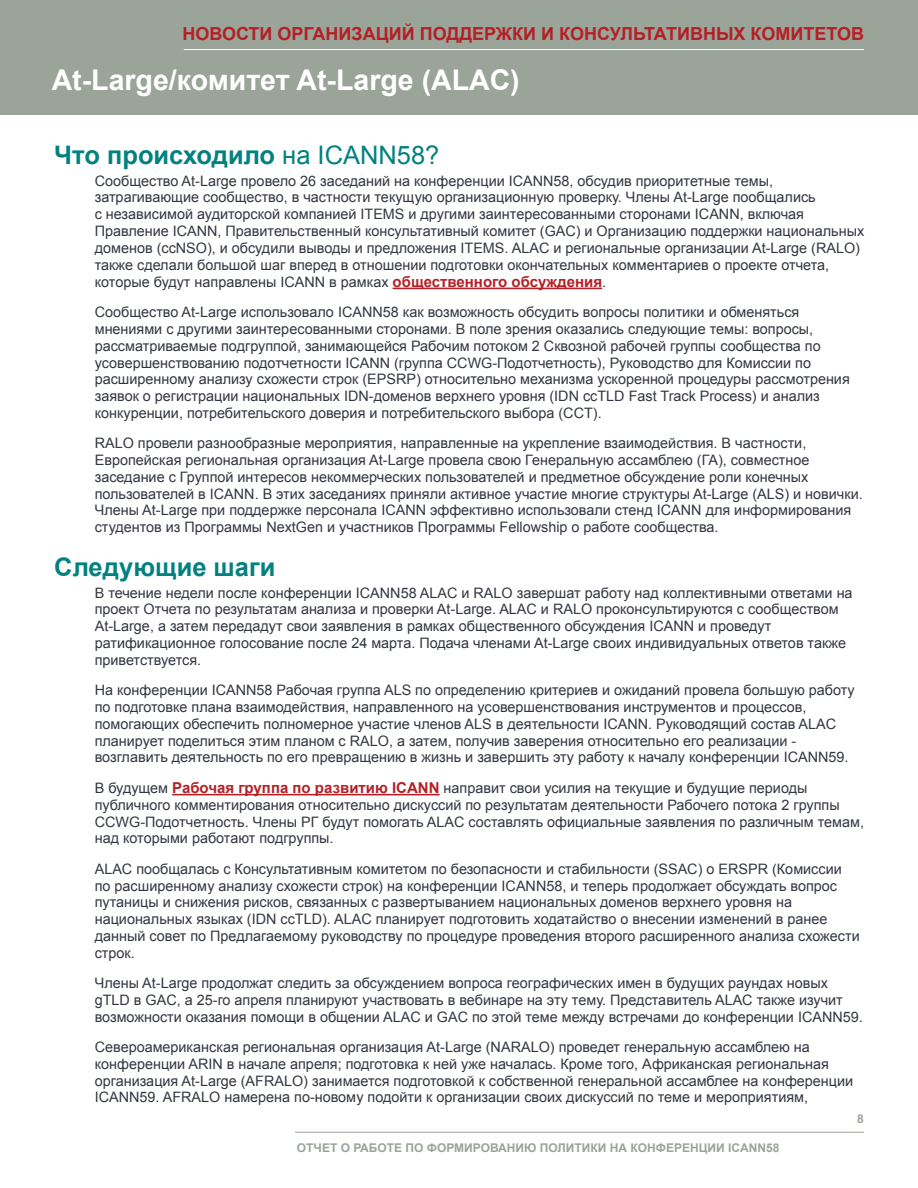
<style>
.page{position:relative;width:918px;height:1188px;background:#fff}
.page>*{position:absolute;margin:0;border:0;box-sizing:border-box;transform-origin:0 0}
.t1{font:700 28.5px "Arial";color:#fff}
.t2{font:700 25.5px "Arial";color:#038181}
.t3{font:700 18px "Arial";color:#b42025}
.t4{font:14.4px/16.8px "Arial";color:#343741}
.t5{font:700 12px "Arial";color:#9aa499}
.s1{font-weight:400}
.s2{font-weight:700;font-size:15px;color:#b42025}
</style>
<div class="page">
<div style="left:0;top:0;width:918px;height:115px;background:#9aa499"></div>
<hr style="left:184px;top:49px;width:680px;height:1px;background:#fff">
<hr style="left:295px;top:1132px;width:569px;height:1px;background:#9aa499">
<hr style="left:393px;top:288px;width:209px;height:1px;background:#b42025">
<hr style="left:172px;top:794px;width:268px;height:1px;background:#b42025">
<p class="t3" style="left:183px;top:22px;width:683px">НОВОСТИ ОРГАНИЗАЦИЙ ПОДДЕРЖКИ И КОНСУЛЬТАТИВНЫХ КОМИТЕТОВ</p>
<h1 class="t1" style="left:52px;top:61px;width:470px">At-Large/комитет At-Large (ALAC)</h1>
<h2 class="t2" style="left:54px;top:138px;width:387px">Что происходило <span class="s1">на ICANN58?</span></h2>
<p class="t4" style="left:95px;top:172px;width:771px">Сообщество At-Large провело 26 заседаний на конференции ICANN58, обсудив приоритетные темы, затрагивающие сообщество, в частности текущую организационную проверку. Члены At-Large пообщались<br>с независимой аудиторской компанией ITEMS и другими заинтересованными сторонами ICANN, включая Правление ICANN, Правительственный консультативный комитет (GAC) и Организацию поддержки национальных доменов (ccNSO), и обсудили выводы и предложения ITEMS. ALAC и региональные организации At-Large (RALO) также сделали большой шаг вперед в отношении подготовки окончательных комментариев о проекте отчета, которые будут направлены ICANN в рамках <span class="s2">общественного обсуждения</span>.</p>
<p class="t4" style="left:95px;top:304px;width:757px">Сообщество At-Large использовало ICANN58 как возможность обсудить вопросы политики и обменяться мнениями с другими заинтересованными сторонами. В поле зрения оказались следующие темы: вопросы, рассматриваемые подгруппой, занимающейся Рабочим потоком 2 Сквозной рабочей группы сообщества по усовершенствованию подотчетности ICANN (группа CCWG-Подотчетность), Руководство для Комиссии по расширенному анализу схожести строк (EPSRP) относительно механизма ускоренной процедуры рассмотрения заявок о регистрации национальных IDN-доменов верхнего уровня (IDN ccTLD Fast Track Process) и анализ конкуренции, потребительского доверия и потребительского выбора (CCT).</p>
<p class="t4" style="left:95px;top:435px;width:770px">RALO провели разнообразные мероприятия, направленные на укрепление взаимодействия. В частности, Европейская региональная организация At-Large провела свою Генеральную ассамблею (ГА), совместное заседание с Группой интересов некоммерческих пользователей и предметное обсуждение роли конечных пользователей в ICANN. В этих заседаниях приняли активное участие многие структуры At-Large (ALS) и новички.<br>Члены At-Large при поддержке персонала ICANN эффективно использовали стенд ICANN для информирования студентов из Программы NextGen и участников Программы Fellowship о работе сообщества.</p>
<h2 class="t2" style="left:54px;top:550px;width:223px">Следующие шаги</h2>
<p class="t4" style="left:95px;top:584px;width:759px">В течение недели после конференции ICANN58 ALAC и RALO завершат работу над коллективными ответами на проект Отчета по результатам анализа и проверки At-Large. ALAC и RALO проконсультируются с сообществом At-Large, а затем передадут свои заявления в рамках общественного обсуждения ICANN и проведут ратификационное голосование после 24 марта. Подача членами At-Large своих индивидуальных ответов также приветствуется.</p>
<p class="t4" style="left:95px;top:682px;width:762px">На конференции ICANN58 Рабочая группа ALS по определению критериев и ожиданий провела большую работу по подготовке плана взаимодействия, направленного на усовершенствования инструментов и процессов, помогающих обеспечить полномерное участие членов ALS в деятельности ICANN. Руководящий состав ALAC планирует поделиться этим планом с RALO, а затем, получив заверения относительно его реализации - возглавить деятельность по его превращению в жизнь и завершить эту работу к началу конференции ICANN59.</p>
<p class="t4" style="left:95px;top:780px;width:771px">В будущем <span class="s2">Рабочая группа по развитию ICANN</span> направит свои усилия на текущие и будущие периоды публичного комментирования относительно дискуссий по результатам деятельности Рабочего потока 2 группы CCWG-Подотчетность. Члены РГ будут помогать ALAC составлять официальные заявления по различным темам, над которыми работают подгруппы.</p>
<p class="t4" style="left:95px;top:860px;width:766px">ALAC пообщалась с Консультативным комитетом по безопасности и стабильности (SSAC) о ERSPR (Комиссии по расширенному анализу схожести строк) на конференции ICANN58, и теперь продолжает обсуждать вопрос путаницы и снижения рисков, связанных с развертыванием национальных доменов верхнего уровня на национальных языках (IDN ccTLD). ALAC планирует подготовить ходатайство о внесении изменений в ранее данный совет по Предлагаемому руководству по процедуре проведения второго расширенного анализа схожести строк.</p>
<p class="t4" style="left:95px;top:975px;width:770px">Члены At-Large продолжат следить за обсуждением вопроса географических имен в будущих раундах новых gTLD в GAC, а 25-го апреля планируют участвовать в вебинаре на эту тему. Представитель ALAC также изучит возможности оказания помощи в общении ALAC и GAC по этой теме между встречами до конференции ICANN59.</p>
<p class="t4" style="left:95px;top:1039px;width:760px">Североамериканская региональная организация At-Large (NARALO) проведет генеральную ассамблею на конференции ARIN в начале апреля; подготовка к ней уже началась. Кроме того, Африканская региональная организация At-Large (AFRALO) занимается подготовкой к собственной генеральной ассамблее на конференции ICANN59. AFRALO намерена по-новому подойти к организации своих дискуссий по теме и мероприятиям,</p>
<p class="t5" style="left:297px;top:1139px;width:484px">ОТЧЕТ О РАБОТЕ ПО ФОРМИРОВАНИЮ ПОЛИТИКИ НА КОНФЕРЕНЦИИ ICANN58</p>
<p class="t5" style="left:857px;top:1111px;width:8px">8</p>
</div>
